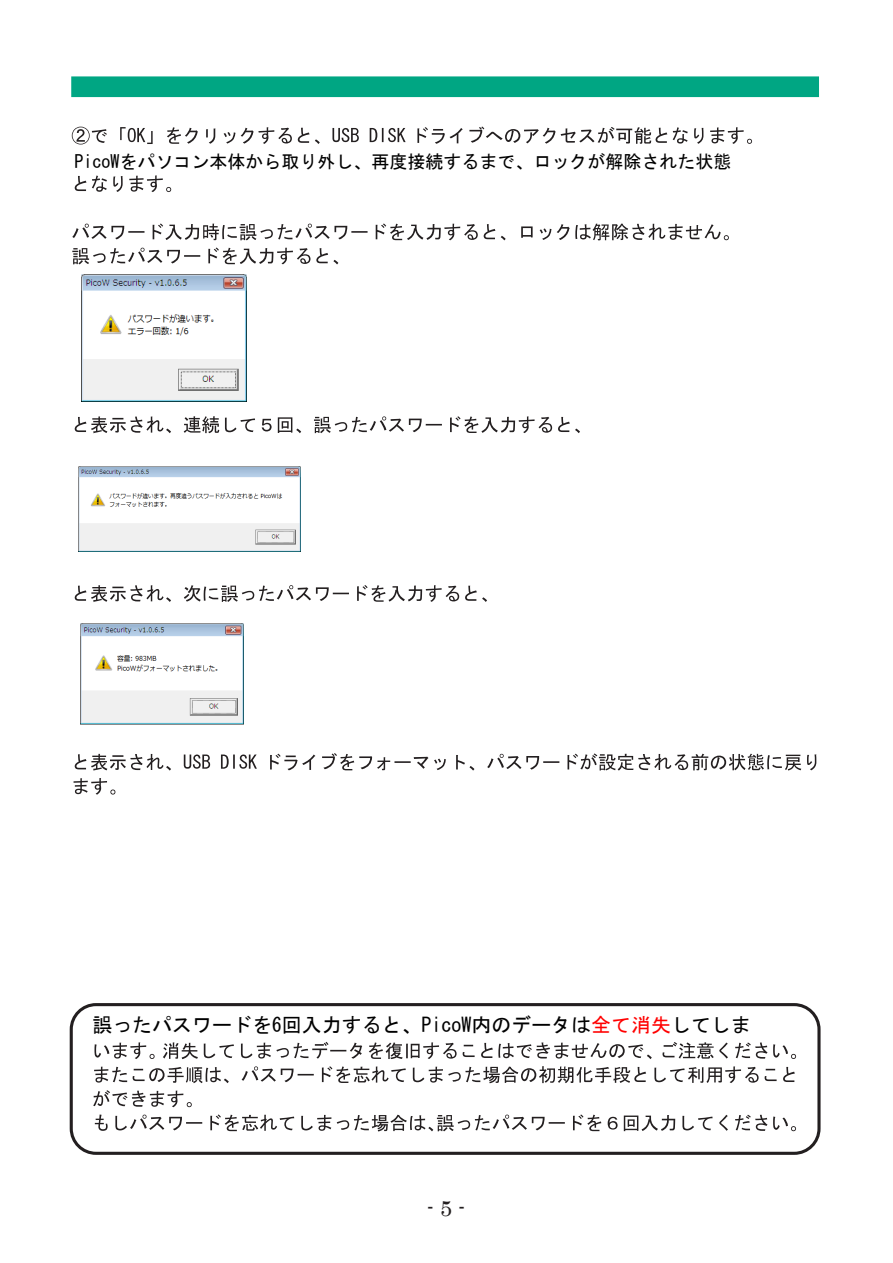
<style>
.page{position:relative;width:893px;height:1263px;background:#fff}
.page>*{position:absolute;margin:0;border:0;box-sizing:border-box;transform-origin:0 0}
.t1{font:21.75px "Century";color:#231f20}
.t2{font:19.95px "MS Gothic";color:#000}
.t3{font:18px "MS Gothic";color:#000}
.s1{color:#f00}
</style>
<div class="page">
<svg style="left:72px;top:127px;width:680px;height:18px"></svg>
<svg style="left:75px;top:176px;width:96px;height:16px"></svg>
<svg style="left:72px;top:224px;width:657px;height:16px"></svg>
<svg style="left:72px;top:248px;width:266px;height:16px"></svg>
<svg style="left:75px;top:416px;width:505px;height:17px"></svg>
<svg style="left:75px;top:585px;width:412px;height:17px"></svg>
<svg style="left:75px;top:753px;width:741px;height:18px"></svg>
<svg style="left:74px;top:778px;width:41px;height:17px"></svg>
<svg style="left:71px;top:76px;width:748px;height:22px"></svg>
<svg style="left:69px;top:1003px;width:752px;height:150px"></svg>
<svg style="left:94px;top:1042px;width:702px;height:17px"></svg>
<svg style="left:94px;top:1066px;width:701px;height:17px"></svg>
<svg style="left:93px;top:1090px;width:99px;height:17px"></svg>
<svg style="left:95px;top:1114px;width:701px;height:17px"></svg>
<img style="left:82px;top:275px;width:164px;height:126px">
<img style="left:79px;top:467px;width:221px;height:84px">
<img style="left:80px;top:624px;width:164px;height:101px">
<p class="t3" style="left:74px;top:153px;width:659px">PicoWをパソコン本体から取り外し、再度接続するまで、ロックが解除された状態</p>
<p class="t2" style="left:92px;top:1015px;width:660px">誤ったパスワードを6回入力すると、PicoW内のデータは<span class="s1">全て消失</span>してしま</p>
<p class="t1" style="left:427px;top:1189px;width:40px">-5-</p>
</div>
